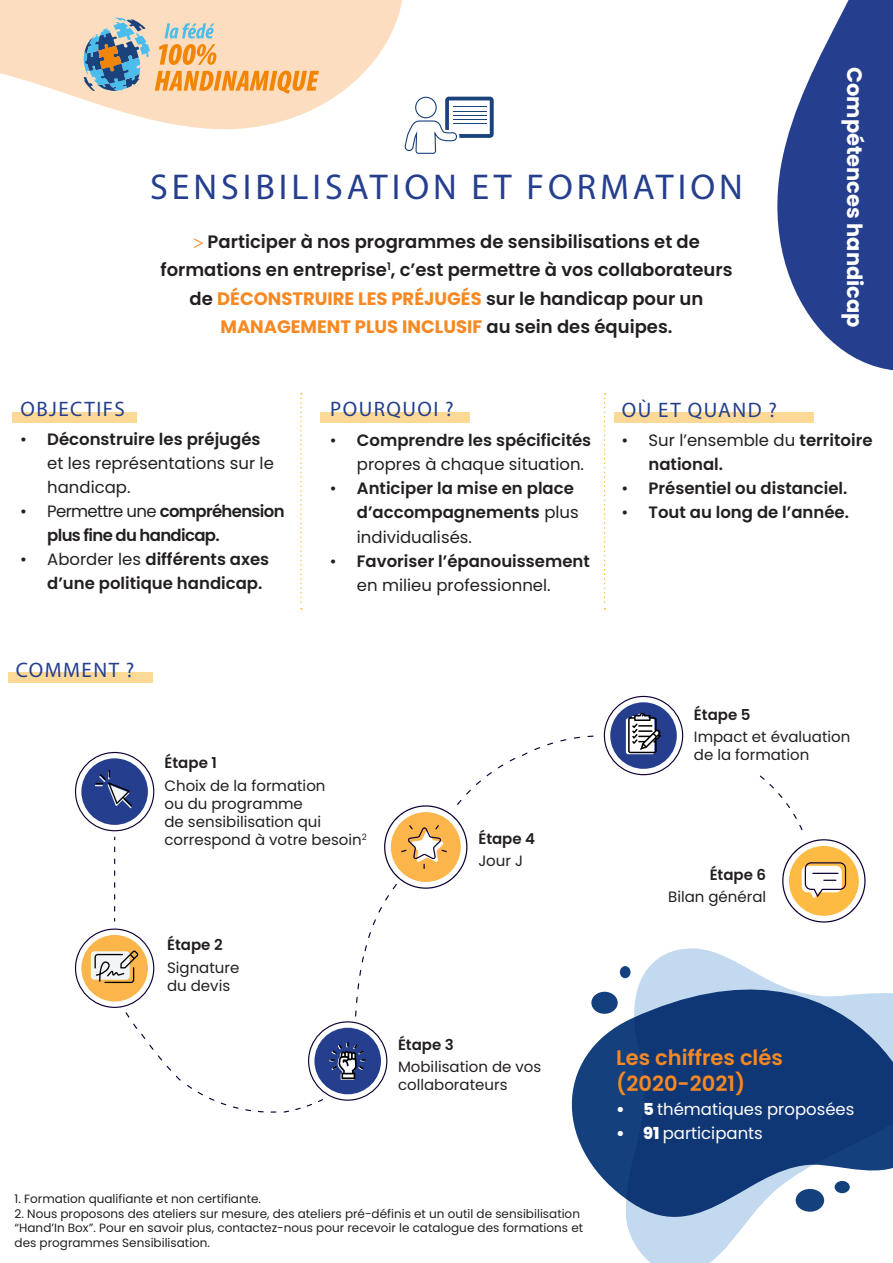
<style>
.page{position:relative;width:893px;height:1263px;background:#fff}
.page>*{position:absolute;margin:0;border:0;box-sizing:border-box;transform-origin:0 0}
.Titre_orange{font:36px "Myriad Pro";letter-spacing:.11em;color:#253f8e}
.Titre_1{font:21px "Myriad Pro";letter-spacing:.07em;color:#253f8e}
.Titre_1-2{font:600 21px "Poppins";color:#f68923}
.Intercalaire{font:700 21px "Poppins";color:#fff}
.Encadré{font:600 18px/28.5px "Poppins";color:#231f20;text-align:center}
.t1{font:600 16.5px/24px "Poppins";color:#231f20}
.t2{font:16.5px/24px "Poppins";color:#231f20}
.t3{font:600 16.5px/24px "Poppins";letter-spacing:-.04em;color:#231f20}
.t4{font:16.5px "Poppins";color:#fff}
.Style_de_paragraphe{font:15px/18px "Poppins";color:#231f20}
.Style_de_paragraphe-2{font:600 15px "Poppins";color:#231f20}
.Texte_courant{font:12px/14.4px "Poppins";color:#231f20}
.s1{font-family:"Myriad Pro";font-weight:400;color:#f68923}
.s2{font-weight:700;color:#f68923}
.s3{font-weight:600}
.s4{font-weight:400}
.s5{font-weight:800}
</style>
<div class="page">
<svg style="left:0;top:0;width:454px;height:130px;fill:#fdddbf"></svg>
<svg style="left:84px;top:18px;width:235px;height:76px"></svg>
<svg style="left:300px;top:393px;width:2px;height:216px"></svg>
<svg style="left:604px;top:393px;width:2px;height:216px"></svg>
<div style="left:13px;top:412px;width:124px;height:10px;background:#fdd997"></div>
<div style="left:320px;top:412px;width:150px;height:10px;background:#fdd997"></div>
<div style="left:614px;top:412px;width:199px;height:10px;background:#fdd997"></div>
<div style="left:8px;top:672px;width:145px;height:11px;background:#fdd997"></div>
<svg style="left:777px;top:0;width:116px;height:414px;fill:#253f8e"></svg>
<svg style="left:626px;top:948px;width:163px;height:315px;fill:#c2d9ef"></svg>
<svg style="left:572px;top:989px;width:321px;height:228px;fill:#0f3775"></svg>
<div style="left:591px;top:992px;width:27px;height:22px;background:#14417d;border-radius:50%"></div>
<div style="left:620px;top:966px;width:10px;height:12px;background:#14417d;border-radius:50%"></div>
<div style="left:796px;top:1189px;width:28px;height:23px;background:#14417d;border-radius:50%"></div>
<div style="left:835px;top:1181px;width:15px;height:12px;background:#14417d;border-radius:50%"></div>
<svg style="left:404px;top:97px;width:90px;height:57px"></svg>
<hr style="left:453px;top:107px;width:34px;height:1px;background:#1a427d">
<hr style="left:453px;top:111px;width:34px;height:1px;background:#1a427d">
<hr style="left:453px;top:115px;width:34px;height:1px;background:#1a427d">
<hr style="left:453px;top:119px;width:34px;height:1px;background:#1a427d">
<hr style="left:453px;top:123px;width:34px;height:1px;background:#1a427d">
<svg style="left:187px;top:1085px;width:89px;height:28px"></svg>
<svg style="left:75px;top:752px;width:79px;height:79px"></svg>
<svg style="left:760px;top:775px;width:42px;height:55px"></svg>
<svg style="left:522px;top:735px;width:72px;height:21px"></svg>
<svg style="left:75px;top:928px;width:106px;height:153px"></svg>
<svg style="left:284px;top:758px;width:231px;height:355px"></svg>
<svg style="left:782px;top:839px;width:84px;height:83px"></svg>
<svg style="left:604px;top:696px;width:79px;height:79px"></svg>
<p class="Titre_orange" style="left:150px;top:165px;width:594px">SENSIBILISATION ET FORMATION</p>
<p class="Encadré" style="left:160px;top:227px;width:573px"><span class="s1">&gt;</span> Participer à nos programmes de sensibilisations et de formations en entreprise<sup>1</sup>, c’est permettre à vos collaborateurs de <span class="s2">DÉCONSTRUIRE LES PRÉJUGÉS</span> sur le handicap pour un <span class="s2">MANAGEMENT PLUS INCLUSIF</span> au sein des équipes.</p>
<p class="Intercalaire" style="left:867px;top:67px;width:262px;rotate:90deg">Compétences handicap</p>
<p class="Titre_1" style="left:20px;top:396px;width:106px">OBJECTIFS</p>
<p class="t2" style="left:47px;top:427px;width:228px;text-indent:-27px">• <span class="s3">Déconstruire les préjugés </span>et les représentations sur le handicap.</p>
<p class="t3" style="left:47px;top:499px;width:239px;text-indent:-27px"><span class="s4">• Permettre une</span> compréhension plus fine du handicap.</p>
<p class="t1" style="left:47px;top:547px;width:223px;text-indent:-27px"><span class="s4">• Aborder les</span> différents axes d’une politique handicap.</p>
<p class="Titre_1" style="left:16px;top:657px;width:120px">COMMENT ?</p>
<p class="Titre_1" style="left:330px;top:396px;width:125px">POURQUOI ?</p>
<p class="t2" style="left:357px;top:429px;width:236px;text-indent:-27px">• <span class="s3">Comprendre les spécificités </span>propres à chaque situation.</p>
<p class="t1" style="left:357px;top:477px;width:223px;text-indent:-27px"><span class="s4">•</span> Anticiper la mise en place d’accompagnements <span class="s4">plus individualisés.</span></p>
<p class="t1" style="left:357px;top:549px;width:234px;text-indent:-27px"><span class="s4">•</span> Favoriser l’épanouissement <span class="s4">en milieu professionnel.</span></p>
<p class="Style_de_paragraphe-2" style="left:165px;top:754px;width:54px">Étape 1</p>
<p class="Style_de_paragraphe" style="left:165px;top:777px;width:204px">Choix de la formation<br>ou du programme<br>de sensibilisation qui correspond à votre besoin<sup>2</sup></p>
<p class="Style_de_paragraphe-2" style="left:167px;top:936px;width:57px">Étape 2</p>
<p class="Style_de_paragraphe" style="left:167px;top:959px;width:74px">Signature</p>
<p class="Style_de_paragraphe" style="left:167px;top:977px;width:65px">du devis</p>
<p class="Style_de_paragraphe-2" style="left:478px;top:830px;width:58px">Étape 4</p>
<p class="Style_de_paragraphe" style="left:478px;top:852px;width:46px">Jour J</p>
<p class="Style_de_paragraphe-2" style="left:398px;top:1035px;width:57px">Étape 3</p>
<p class="Style_de_paragraphe" style="left:398px;top:1058px;width:145px">Mobilisation de vos collaborateurs</p>
<p class="Texte_courant" style="left:15px;top:1192px;width:248px">1. Formation qualifiante et non certifiante.</p>
<p class="Texte_courant" style="left:15px;top:1206px;width:570px">2. Nous proposons des ateliers sur mesure, des ateliers pré-définis et un outil de sensibilisation “Hand’In Box”. Pour en savoir plus, contactez-nous pour recevoir le catalogue des formations et des programmes Sensibilisation.</p>
<p class="Titre_1" style="left:622px;top:397px;width:157px">OÙ ET QUAND ?</p>
<p class="t1" style="left:648px;top:428px;width:225px;text-indent:-27px"><span class="s4">• Sur l’ensemble du</span> territoire national.</p>
<p class="t1" style="left:621px;top:476px;width:227px"><span class="s4">•</span> Présentiel ou distanciel.</p>
<p class="t1" style="left:621px;top:500px;width:229px"><span class="s4">•</span> Tout au long de l’année.</p>
<p class="Style_de_paragraphe-2" style="left:694px;top:706px;width:58px">Étape 5</p>
<p class="Style_de_paragraphe" style="left:694px;top:728px;width:158px">Impact et évaluation de la formation</p>
<p class="Style_de_paragraphe-2" style="left:710px;top:866px;width:58px">Étape 6</p>
<p class="Style_de_paragraphe" style="left:668px;top:888px;width:100px">Bilan général</p>
<p class="Titre_1-2" style="left:616px;top:1046px;width:168px">Les chiffres clés</p>
<p class="Titre_1-2" style="left:616px;top:1071px;width:131px">(2020-2021)</p>
<p class="t4" style="left:616px;top:1099px;width:240px"><span class="s5">• 5</span> thématiques proposées</p>
<p class="t4" style="left:616px;top:1123px;width:148px"><span class="s5">• 91</span> participants</p>
</div>
